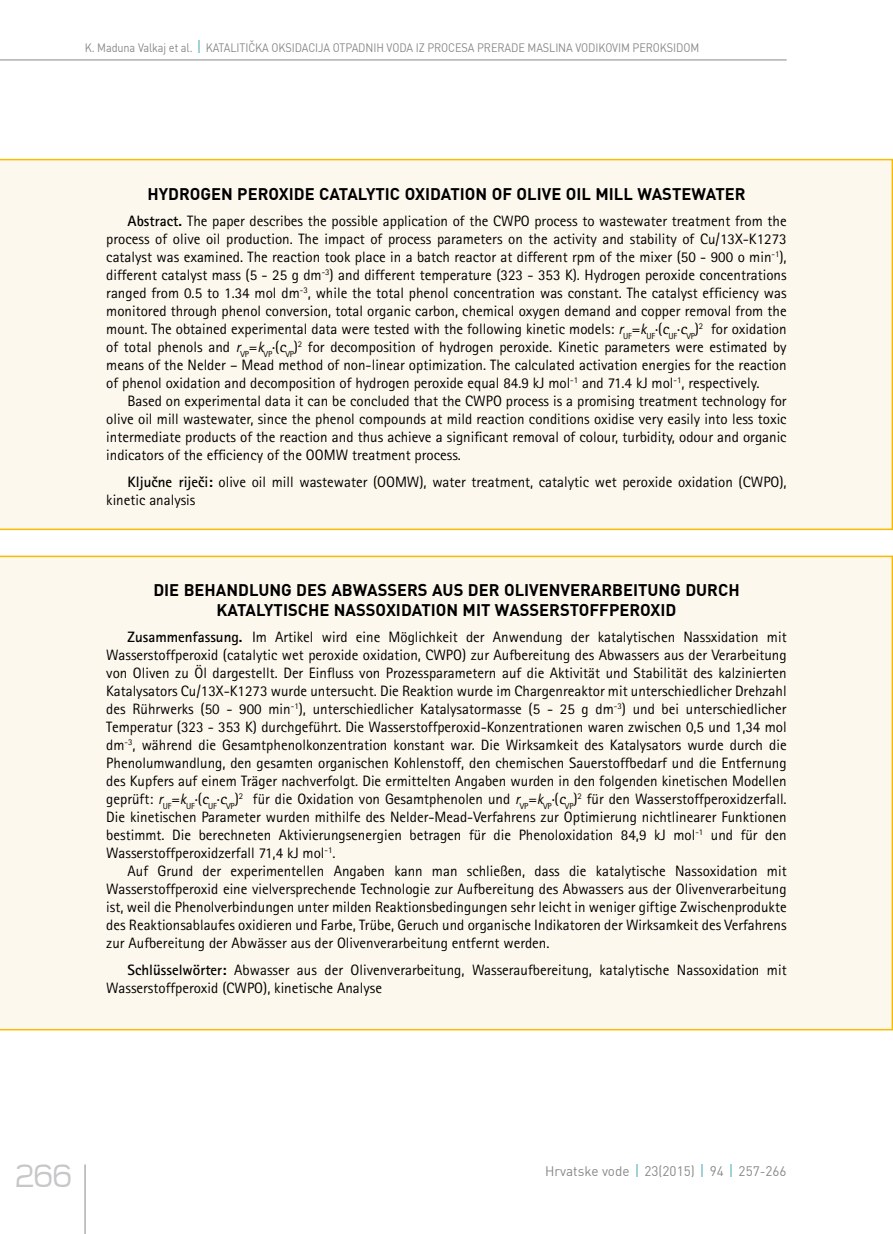
<style>
.page{position:relative;width:893px;height:1234px;background:#fff}
.page>*{position:absolute;margin:0;border:0;box-sizing:border-box;transform-origin:0 0}
.t1{font:300 36px "Teen";color:#c6c7c8}
.t2{font:700 16.5px "DIN";color:#000}
.t3{font:15px/18px "Rotis Sans Serifklemy";color:#000;text-align:justify}
.t4{font:13.5px "DIN";color:#87888a}
.t5{font:12px "DIN";letter-spacing:-.01em;color:#87888a;scale:.91 1}
.s1{font-weight:700}
.s2{font-style:italic}
.s3{font-family:"Myriad Pro"}
</style>
<div class="page">
<hr style="left:85px;top:1164px;width:1px;height:69px;background:#87888a">
<svg style="left:636px;top:1164px;width:2px;height:12px"></svg>
<svg style="left:702px;top:1164px;width:1px;height:12px"></svg>
<svg style="left:730px;top:1164px;width:2px;height:12px"></svg>
<hr style="left:0;top:60px;width:787px;height:1px;background:#87888a">
<svg style="left:199px;top:40px;width:1px;height:13px"></svg>
<div style="left:0;top:555px;width:893px;height:475px;background:#fdf8ed"></div>
<div style="left:0;top:159px;width:893px;height:371px;background:#fdf8ed"></div>
<p class="t5" style="left:85px;top:39px;width:677px">K. MADUNA VALKAJ ET AL. KATALITIČKA OKSIDACIJA OTPAD NIH VODA IZ PROCESA PRERADE MASLINA VOD IKOVIM PEROKSIDOM</p>
<p class="t2" style="left:147px;top:182px;width:101px">HYDROGEN PERO</p>
<p class="t2" style="left:279px;top:182px;width:191px">XIDE CATALYTIC OXIDATION</p>
<p class="t2" style="left:492px;top:182px;width:83px">OF OLIVE OIL</p>
<p class="t2" style="left:595px;top:182px;width:10px">MILL</p>
<p class="t2" style="left:637px;top:182px;width:98px">WASTEWATER</p>
<p class="t3" style="left:106px;top:212px;width:682px;text-indent:21px"><span class="s1">Abstract.</span> The paper describes the possible application of the CWPO process to wastewater treatment from the process of olive oil production. The impact of process parameters on the activity and stability of Cu/13X-K1273 catalyst was examined. The reaction took place in a batch reactor at different rpm of the mixer (50 - 900 o min<sup>-1</sup>), different catalyst mass (5 - 25 g dm<sup>-3</sup>) and different temperature (323 - 353 K). Hydrogen peroxide concentrations ranged from 0.5 to 1.34 mol dm<sup>-3</sup>, while the total phenol concentration was constant. The catalyst efficiency was monitored through phenol conversion, total organic carbon, chemical oxygen demand and copper removal from the mount. The obtained experimental data were tested with the following kinetic models: <span class="s2">r</span><sub>UF</sub>=<span class="s2">k</span><sub>UF</sub><span class="s3">∙</span>(<span class="s2">c</span><sub>UF</sub><span class="s3">∙</span><span class="s2">c</span><sub>VP</sub>)<sup>2</sup> for oxidation of total phenols and <span class="s2">r</span><sub>VP</sub>=<span class="s2">k</span><sub>VP</sub><span class="s3">∙</span>(<span class="s2">c</span><sub>VP</sub>)<sup>2</sup> for decomposition of hydrogen peroxide. Kinetic parameters were estimated by means of the Nelder – Mead method of non-linear optimization. The calculated activation energies for the reaction of phenol oxidation and decomposition of hydrogen peroxide equal 84.9 kJ mol<sup>-1</sup> and 71.4 kJ mol<sup>-1</sup>, respectively.</p>
<p class="t3" style="left:106px;top:392px;width:682px;text-indent:21px">Based on experimental data it can be concluded that the CWPO process is a promising treatment technology for olive oil mill wastewater, since the phenol compounds at mild reaction conditions oxidise very easily into less toxic intermediate products of the reaction and thus achieve a significant removal of colour, turbidity, odour and organic indicators of the efficiency of the OOMW treatment process.</p>
<p class="t3" style="left:106px;top:472px;width:682px;text-indent:21px"><span class="s1">Ključne riječi:</span> olive oil mill wastewater (OOMW), water treatment, catalytic wet peroxide oxidation (CWPO), kinetic analysis</p>
<p class="t2" style="left:153px;top:579px;width:9px">DIE</p>
<p class="t2" style="left:184px;top:579px;width:23px">BEHAN</p>
<p class="t2" style="left:238px;top:579px;width:22px">DLUN</p>
<p class="t2" style="left:281px;top:579px;width:97px">G DES ABWASSERS</p>
<p class="t2" style="left:432px;top:579px;width:12px">AUS</p>
<p class="t2" style="left:468px;top:579px;width:113px">DER OLIVENVERARBEI</p>
<p class="t2" style="left:638px;top:579px;width:70px">TUNG DURCH</p>
<p class="t2" style="left:216px;top:598px;width:77px">KATALYTISCHE</p>
<p class="t2" style="left:334px;top:598px;width:23px">NASSO</p>
<p class="t2" style="left:386px;top:598px;width:54px">XI DATION</p>
<p class="t2" style="left:463px;top:598px;width:44px">MI T WASSERS</p>
<p class="t2" style="left:570px;top:598px;width:51px">TOFFPERO</p>
<p class="t2" style="left:651px;top:598px;width:27px">XID</p>
<p class="t3" style="left:106px;top:628px;width:682px;text-indent:21px"><span class="s1">Zusammenfassung.</span> Im Artikel wird eine Möglichkeit der Anwendung der katalytischen Nassxidation mit Wasserstoffperoxid (catalytic wet peroxide oxidation, CWPO) zur Aufbereitung des Abwassers aus der Verarbeitung von Oliven zu Öl dargestellt. Der Einfluss von Prozessparametern auf die Aktivität und Stabilität des kalzinierten Katalysators Cu/13X-K1273 wurde untersucht. Die Reaktion wurde im Chargenreaktor mit unterschiedlicher Drehzahl des Rührwerks (50 - 900 min<sup>-1</sup>), unterschiedlicher Katalysatormasse (5 - 25 g dm<sup>-3</sup>) und bei unterschiedlicher Temperatur (323 - 353 K) durchgeführt. Die Wasserstoffperoxid-Konzentrationen waren zwischen 0,5 und 1,34 mol dm<sup>-3</sup>, während die Gesamtphenolkonzentration konstant war. Die Wirksamkeit des Katalysators wurde durch die Phenolumwandlung, den gesamten organischen Kohlenstoff, den chemischen Sauerstoffbedarf und die Entfernung des Kupfers auf einem Träger nachverfolgt. Die ermittelten Angaben wurden in den folgenden kinetischen Modellen geprüft: <span class="s2">r</span><sub>UF</sub>=<span class="s2">k</span><sub>UF</sub><span class="s3">∙</span>(<span class="s2">c</span><sub>UF</sub><span class="s3">∙</span><span class="s2">c</span><sub>VP</sub>)<sup>2</sup> für die Oxidation von Gesamtphenolen und <span class="s2">r</span><sub>VP</sub>=<span class="s2">k</span><sub>VP</sub><span class="s3">∙</span>(<span class="s2">c</span><sub>VP</sub>)<sup>2</sup> für den Wasserstoffperoxidzerfall.<br>Die kinetischen Parameter wurden mithilfe des Nelder-Mead-Verfahrens zur Optimierung nichtlinearer Funktionen bestimmt. Die berechneten Aktivierungsenergien betragen für die Phenoloxidation 84,9 kJ mol<sup>-1</sup> und für den Wasserstoffperoxidzerfall 71,4 kJ mol<sup>-1</sup>.</p>
<p class="t3" style="left:106px;top:862px;width:682px;text-indent:21px">Auf Grund der experimentellen Angaben kann man schließen, dass die katalytische Nassoxidation mit Wasserstoffperoxid eine vielversprechende Technologie zur Aufbereitung des Abwassers aus der Olivenverarbeitung ist, weil die Phenolverbindungen unter milden Reaktionsbedingungen sehr leicht in weniger giftige Zwischenprodukte des Reaktionsablaufes oxidieren und Farbe, Trübe, Geruch und organische Indikatoren der Wirksamkeit des Verfahrens zur Aufbereitung der Abwässer aus der Olivenverarbeitung entfernt werden.</p>
<p class="t3" style="left:106px;top:960px;width:682px;text-indent:21px"><span class="s1">Schlüsselwörter:</span> Abwasser aus der Olivenverarbeitung, Wasseraufbereitung, katalytische Nassoxidation mit<br>Wasserstoffperoxid (CWPO), kinetische Analyse</p>
<h1 class="t1" style="left:14px;top:1156px;width:60px">266</h1>
<p class="t4" style="left:545px;top:1161px;width:243px">HRVATSKE VODE 23(2015) 94 257-266</p>
</div>
